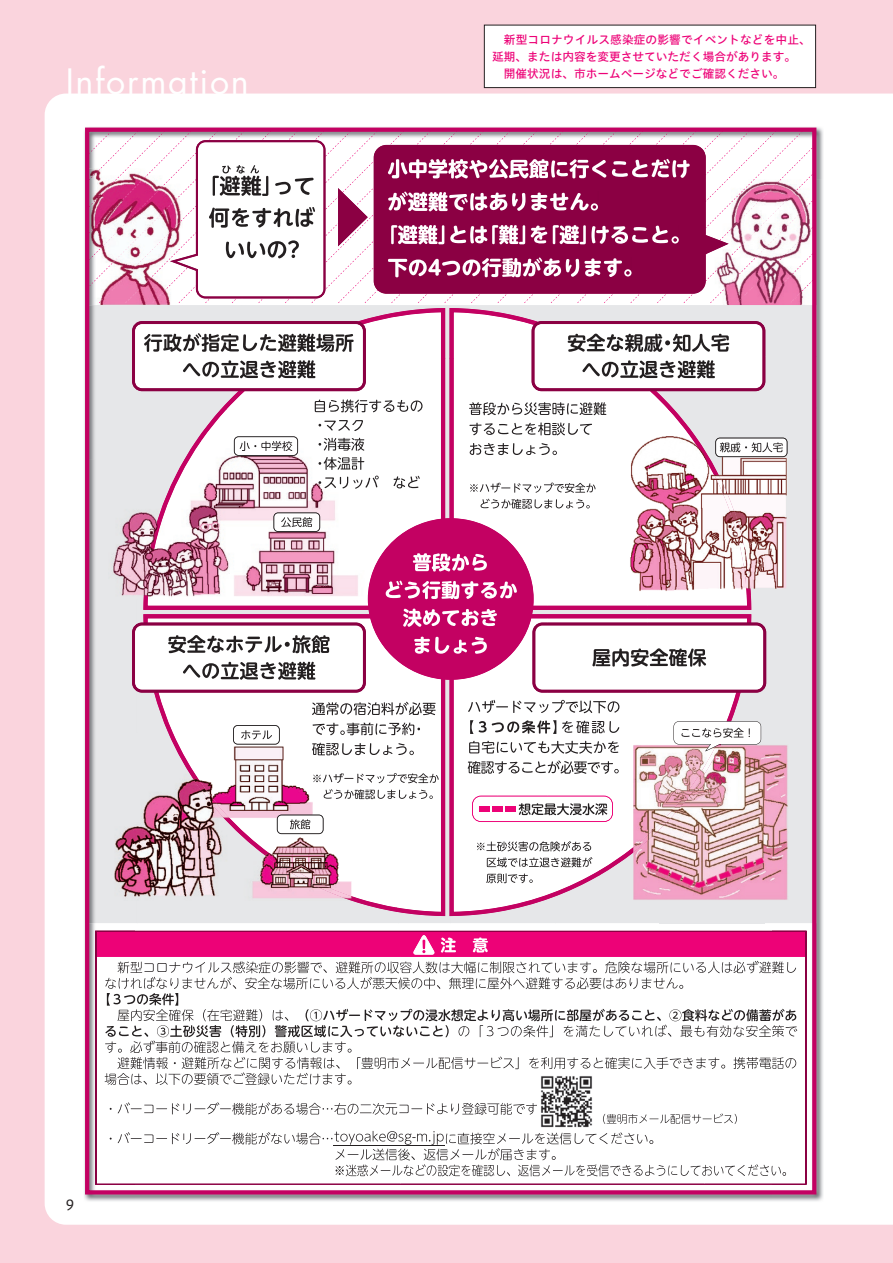
<style>
.page{position:relative;width:893px;height:1263px;background:#fad4dd}
.page>*{position:absolute;margin:0;border:0;box-sizing:border-box;transform-origin:0 0}
.t1{font:34.05px "Futura Std";letter-spacing:.05em;color:#fff}
.t2{font:13.8px "Hiragino UD Sans Std W4";color:#231f20}
.t3{font:11.7px/17px "Hiragino UD Sans Std W5";color:#ed0277}
</style>
<div class="page">
<div style="left:45px;top:94px;width:848px;height:1131px;background:#fff"></div>
<div style="left:484px;top:25px;width:332px;height:63px;background:#fff"></div>
<div style="left:484px;top:25px;width:332px;height:63px;border:1px solid #231f20"></div>
<img style="left:83px;top:126px;width:159px;height:215px">
<img style="left:242px;top:126px;width:582px;height:53px">
<img style="left:771px;top:179px;width:53px;height:1023px">
<img style="left:242px;top:304px;width:53px;height:1px">
<img style="left:400px;top:304px;width:266px;height:1px">
<img style="left:83px;top:341px;width:53px;height:861px">
<img style="left:136px;top:923px;width:635px;height:8px">
<img style="left:136px;top:1185px;width:635px;height:17px">
<div style="left:96px;top:957px;width:709px;height:227px;background:#fff"></div>
<svg style="left:90px;top:133px;width:721px;height:171px;background:#edd8e2"></svg>
<img style="left:715px;top:171px;width:96px;height:134px">
<img style="left:720px;top:172px;width:68px;height:2px">
<img style="left:715px;top:174px;width:96px;height:27px">
<img style="left:715px;top:201px;width:96px;height:97px">
<img style="left:737px;top:227px;width:74px;height:76px">
<img style="left:763px;top:254px;width:48px;height:49px">
<img style="left:790px;top:280px;width:21px;height:23px">
<img style="left:90px;top:305px;width:151px;height:154px">
<div style="left:241px;top:305px;width:570px;height:51px;background:#e6e7e9"></div>
<div style="left:690px;top:356px;width:121px;height:52px;background:#e6e7e9"></div>
<div style="left:690px;top:408px;width:121px;height:51px;background:#e6e7e9"></div>
<img style="left:90px;top:459px;width:47px;height:464px">
<div style="left:764px;top:459px;width:47px;height:464px;background:#e6e7e9"></div>
<img style="left:137px;top:599px;width:6px;height:23px">
<img style="left:751px;top:596px;width:13px;height:26px">
<img style="left:137px;top:693px;width:11px;height:39px">
<img style="left:399px;top:916px;width:51px;height:7px">
<img style="left:747px;top:693px;width:17px;height:52px">
<div style="left:555px;top:895px;width:104px;height:28px;background:#e6e7e9"></div>
<div style="left:137px;top:901px;width:262px;height:22px;background:#e6e7e9"></div>
<img style="left:450px;top:912px;width:105px;height:11px">
<div style="left:659px;top:900px;width:105px;height:23px;background:#e6e7e9"></div>
<div style="left:347px;top:312px;width:201px;height:250px;background:#fff"></div>
<img style="left:201px;top:391px;width:147px;height:50px">
<div style="left:547px;top:391px;width:143px;height:71px;background:#fff"></div>
<div style="left:547px;top:462px;width:100px;height:433px;background:#fff"></div>
<div style="left:148px;top:562px;width:248px;height:200px;background:#fff"></div>
<div style="left:498px;top:562px;width:50px;height:308px;background:#fff"></div>
<img style="left:647px;top:693px;width:100px;height:52px">
<div style="left:358px;top:762px;width:38px;height:136px;background:#fff"></div>
<img style="left:358px;top:308px;width:180px;height:51px">
<img style="left:221px;top:391px;width:24px;height:19px">
<img style="left:441px;top:358px;width:13px;height:160px">
<img style="left:650px;top:391px;width:24px;height:19px">
<img style="left:196px;top:409px;width:31px;height:32px">
<img style="left:668px;top:409px;width:27px;height:27px">
<img style="left:143px;top:599px;width:225px;height:23px">
<img style="left:534px;top:596px;width:217px;height:26px">
<img style="left:154px;top:693px;width:19px;height:39px">
<img style="left:396px;top:680px;width:102px;height:236px">
<img style="left:719px;top:693px;width:21px;height:28px">
<img style="left:599px;top:847px;width:34px;height:28px">
<img style="left:352px;top:898px;width:45px;height:14px">
<img style="left:498px;top:870px;width:102px;height:42px">
<div style="left:95px;top:931px;width:711px;height:26px;background:#ed0277"></div>
<svg style="left:95px;top:932px;width:1px;height:25px"></svg>
<svg style="left:805px;top:932px;width:1px;height:25px"></svg>
<img style="left:95px;top:957px;width:1px;height:227px">
<img style="left:805px;top:957px;width:1px;height:227px">
<img style="left:95px;top:1184px;width:711px;height:1px">
<svg style="left:413px;top:935px;width:22px;height:20px"></svg>
<img style="left:441px;top:937px;width:47px;height:15px">
<img style="left:334px;top:1145px;width:110px;height:1px">
<img style="left:104px;top:961px;width:692px;height:12px">
<img style="left:105px;top:977px;width:578px;height:12px">
<img style="left:107px;top:993px;width:71px;height:13px">
<img style="left:104px;top:1009px;width:184px;height:12px">
<img style="left:306px;top:1009px;width:490px;height:12px">
<img style="left:105px;top:1025px;width:344px;height:12px">
<img style="left:459px;top:1025px;width:338px;height:12px">
<img style="left:105px;top:1040px;width:247px;height:13px">
<img style="left:104px;top:1056px;width:692px;height:13px">
<img style="left:105px;top:1072px;width:247px;height:13px">
<img style="left:110px;top:1102px;width:427px;height:13px">
<img style="left:110px;top:1131px;width:334px;height:14px">
<img style="left:446px;top:1132px;width:207px;height:12px">
<img style="left:336px;top:1148px;width:220px;height:12px">
<img style="left:336px;top:1164px;width:450px;height:12px">
<img style="left:170px;top:140px;width:156px;height:159px">
<img style="left:213px;top:176px;width:7px;height:20px">
<img style="left:220px;top:176px;width:94px;height:20px">
<img style="left:222px;top:165px;width:37px;height:8px">
<img style="left:209px;top:207px;width:106px;height:21px">
<img style="left:226px;top:240px;width:73px;height:18px">
<img style="left:338px;top:188px;width:30px;height:58px">
<div style="left:374px;top:145px;width:332px;height:149px;background:#8b0043"></div>
<img style="left:699px;top:233px;width:30px;height:24px">
<img style="left:388px;top:159px;width:302px;height:19px">
<img style="left:388px;top:192px;width:210px;height:19px">
<img style="left:391px;top:225px;width:288px;height:19px">
<img style="left:388px;top:257px;width:243px;height:20px">
<img style="left:132px;top:321px;width:234px;height:70px">
<img style="left:144px;top:333px;width:210px;height:19px">
<img style="left:183px;top:360px;width:132px;height:18px">
<img style="left:132px;top:622px;width:234px;height:71px">
<img style="left:168px;top:635px;width:162px;height:18px">
<img style="left:183px;top:662px;width:132px;height:18px">
<img style="left:532px;top:622px;width:234px;height:71px">
<img style="left:592px;top:648px;width:114px;height:19px">
<img style="left:531px;top:321px;width:234px;height:70px">
<img style="left:568px;top:334px;width:161px;height:18px">
<img style="left:582px;top:360px;width:133px;height:18px">
<img style="left:315px;top:399px;width:108px;height:13px">
<img style="left:318px;top:420px;width:45px;height:11px">
<img style="left:318px;top:438px;width:46px;height:3px">
<img style="left:366px;top:476px;width:54px;height:13px">
<img style="left:469px;top:402px;width:137px;height:13px">
<img style="left:469px;top:422px;width:123px;height:13px">
<img style="left:470px;top:443px;width:87px;height:12px">
<img style="left:470px;top:483px;width:125px;height:10px">
<svg style="left:481px;top:499px;width:9px;height:9px"></svg>
<img style="left:491px;top:499px;width:99px;height:10px">
<img style="left:312px;top:702px;width:124px;height:13px">
<img style="left:312px;top:722px;width:108px;height:13px">
<img style="left:358px;top:743px;width:56px;height:12px">
<img style="left:358px;top:773px;width:81px;height:10px">
<img style="left:358px;top:789px;width:75px;height:10px">
<img style="left:468px;top:700px;width:151px;height:13px">
<img style="left:470px;top:720px;width:86px;height:14px">
<img style="left:562px;top:721px;width:57px;height:12px">
<img style="left:469px;top:741px;width:150px;height:13px">
<img style="left:468px;top:760px;width:151px;height:14px">
<img style="left:477px;top:841px;width:114px;height:10px">
<img style="left:487px;top:857px;width:105px;height:10px">
<img style="left:486px;top:873px;width:47px;height:10px">
<svg style="left:472px;top:796px;width:141px;height:26px;background:#e1c3d2"></svg>
<img style="left:368px;top:518px;width:166px;height:162px">
<img style="left:413px;top:553px;width:74px;height:18px">
<img style="left:386px;top:581px;width:131px;height:18px">
<img style="left:403px;top:609px;width:94px;height:18px">
<img style="left:414px;top:637px;width:73px;height:17px">
<img style="left:108px;top:441px;width:36px;height:158px">
<img style="left:201px;top:441px;width:165px;height:158px">
<img style="left:144px;top:441px;width:57px;height:158px">
<img style="left:318px;top:441px;width:46px;height:10px">
<img style="left:318px;top:457px;width:46px;height:13px">
<img style="left:318px;top:476px;width:48px;height:13px">
<img style="left:234px;top:436px;width:64px;height:20px">
<img style="left:234px;top:437px;width:64px;height:18px">
<img style="left:240px;top:441px;width:52px;height:10px">
<img style="left:273px;top:512px;width:47px;height:20px">
<img style="left:274px;top:513px;width:46px;height:18px">
<img style="left:281px;top:517px;width:31px;height:10px">
<img style="left:751px;top:436px;width:41px;height:160px">
<img style="left:620px;top:436px;width:70px;height:160px">
<img style="left:690px;top:436px;width:61px;height:160px">
<img style="left:715px;top:438px;width:1px;height:19px">
<img style="left:716px;top:438px;width:71px;height:19px">
<img style="left:720px;top:442px;width:63px;height:10px">
<img style="left:107px;top:732px;width:61px;height:169px">
<img style="left:168px;top:732px;width:190px;height:169px">
<img style="left:312px;top:732px;width:46px;height:3px">
<img style="left:312px;top:743px;width:46px;height:12px">
<img style="left:313px;top:773px;width:45px;height:10px">
<svg style="left:324px;top:789px;width:9px;height:10px"></svg>
<img style="left:334px;top:789px;width:24px;height:10px">
<img style="left:233px;top:725px;width:47px;height:20px">
<img style="left:233px;top:725px;width:46px;height:19px">
<img style="left:241px;top:730px;width:31px;height:9px">
<img style="left:277px;top:814px;width:47px;height:20px">
<img style="left:277px;top:815px;width:46px;height:19px">
<img style="left:290px;top:819px;width:20px;height:10px">
<img style="left:633px;top:745px;width:157px;height:155px">
<img style="left:633px;top:745px;width:88px;height:108px">
<img style="left:674px;top:721px;width:87px;height:30px">
<img style="left:681px;top:728px;width:69px;height:10px">
<img style="left:537px;top:1071px;width:60px;height:60px">
<img style="left:603px;top:1113px;width:134px;height:11px">
<div style="left:85px;top:128px;width:731px;height:1066px;border:4px solid #c30162"></div>
<h1 class="t1" style="left:66px;top:59px;width:185px">Information</h1>
<p class="t3" style="left:492px;top:30px;width:320px">　新型コロナウイルス感染症の影響でイベントなどを中止、延期、または内容を変更させていただく場合があります。　開催状況は、市ホームページなどでご確認ください。</p>
<p class="t2" style="left:66px;top:1194px;width:10px">9</p>
</div>
